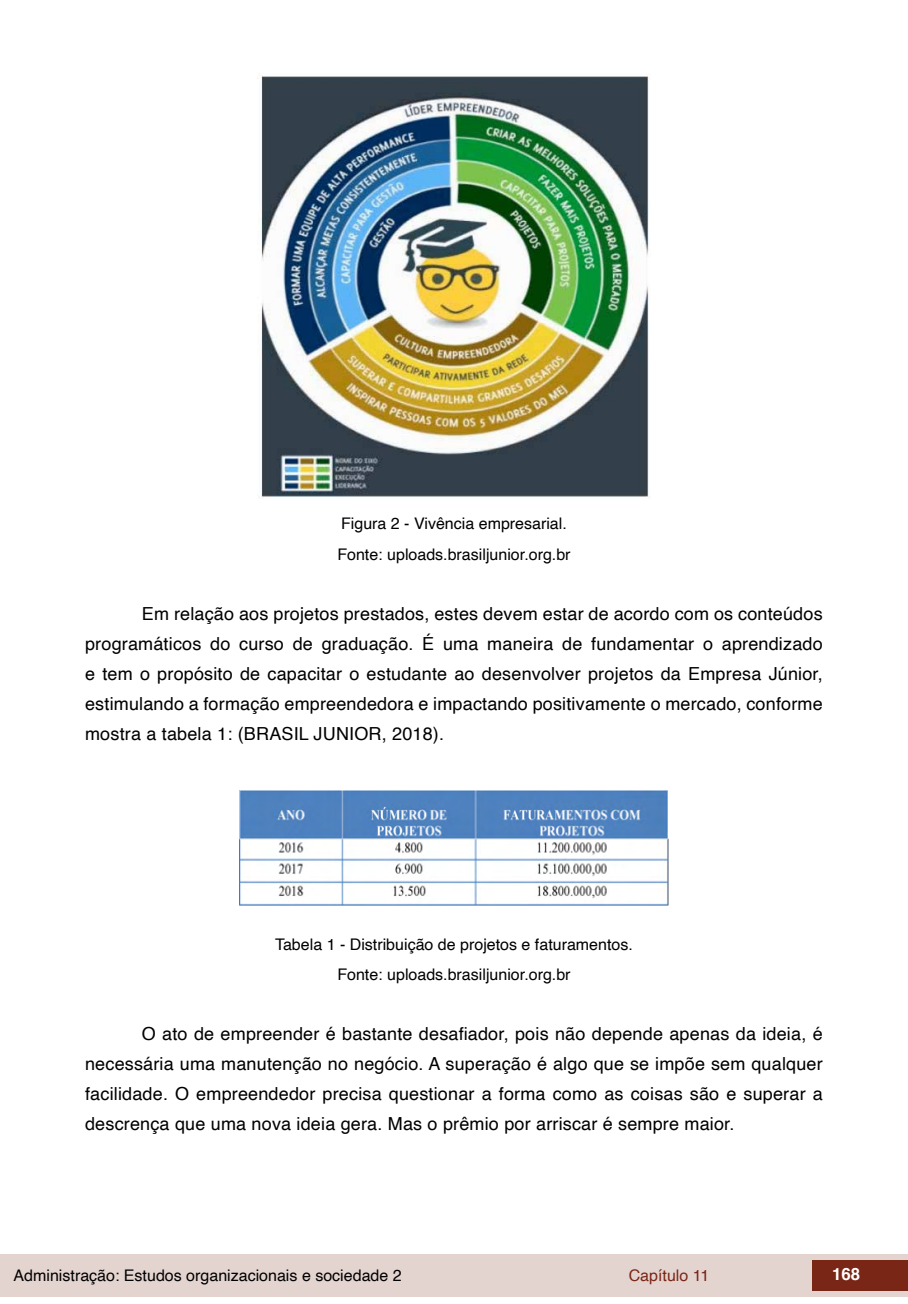
<style>
.page{position:relative;width:908px;height:1304px;background:#fff}
.page>*{position:absolute;margin:0;border:0;box-sizing:border-box;transform-origin:0 0}
.t1{font:18px/30px "Helvetica";letter-spacing:.01em;color:#000;text-align:justify}
.t2{font:700 16.8px "Helvetica";color:#fff}
.t3{font:16px/30.6px "Helvetica";color:#000}
.t4{font:16px "Helvetica";color:#7a2616}
</style>
<div class="page">
<div style="left:0;top:1254px;width:906px;height:43px;background:#e4d4d0"></div>
<div style="left:812px;top:1261px;width:95px;height:30px;background:#7a2616"></div>
<img style="left:257px;top:75px;width:392px;height:422px">
<img style="left:239px;top:790px;width:430px;height:116px">
<p class="t3" style="left:337px;top:509px;width:235px">Figura 2 - Vivência empresarial.<br>Fonte: uploads.brasiljunior.org.br</p>
<p class="t1" style="left:85px;top:599px;width:738px;text-indent:57px">Em relação aos projetos prestados, estes devem estar de acordo com os conteúdos programáticos do curso de graduação. É uma maneira de fundamentar o aprendizado e tem o propósito de capacitar o estudante ao desenvolver projetos da Empresa Júnior, estimulando a formação empreendedora e impactando positivamente o mercado, conforme mostra a tabela 1: (BRASIL JUNIOR, 2018).</p>
<p class="t3" style="left:275px;top:929px;width:359px;text-align:center">Tabela 1 - Distribuição de projetos e faturamentos.<br>Fonte: uploads.brasiljunior.org.br</p>
<p class="t1" style="left:85px;top:1020px;width:738px;text-indent:57px">O ato de empreender é bastante desafiador, pois não depende apenas da ideia, é necessária uma manutenção no negócio. A superação é algo que se impõe sem qualquer facilidade. O empreendedor precisa questionar a forma como as coisas são e superar a descrença que uma nova ideia gera. Mas o prêmio por arriscar é sempre maior.</p>
<p class="t3" style="left:14px;top:1260px;width:389px">Administração: Estudos organizacionais e sociedade 2</p>
<p class="t4" style="left:628px;top:1263px;width:82px">Capítulo 11</p>
<p class="t2" style="left:831px;top:1261px;width:30px">168</p>
</div>
